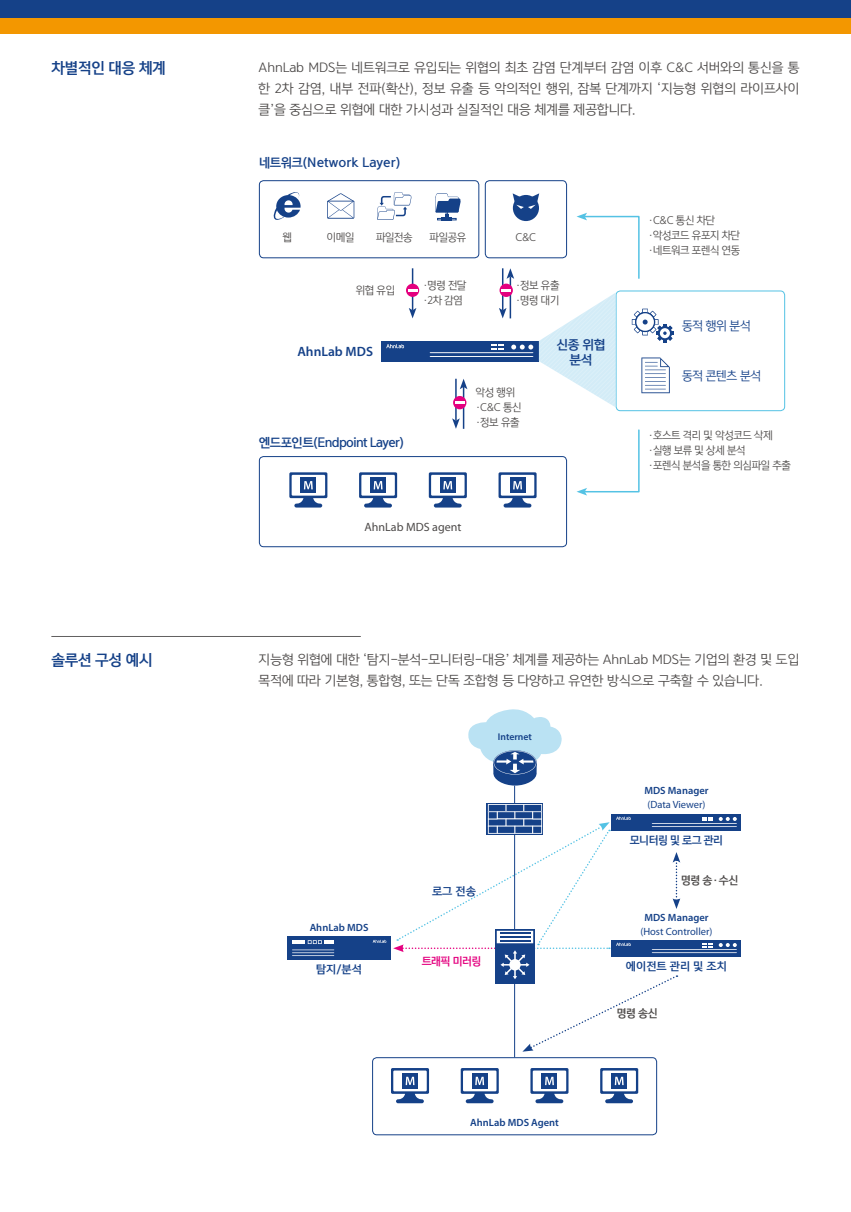
<style>
.page{position:relative;width:851px;height:1212px;background:#fff}
.page>*{position:absolute;margin:0;border:0;box-sizing:border-box;transform-origin:0 0}
.t1{font:14.25px "Yoon Gothic Pro 770";letter-spacing:-.025em;color:#154188}
.t2{font:600 13.5px "Myriad Pro";color:#154188}
.t3{font:12.75px/21px "Yoon Gothic Pro 740";color:#4c4948;text-align:justify}
.t4{font:12px/15px "Yoon Gothic Pro 770";letter-spacing:-.05em;color:#154188;text-align:center}
.t5{font:12px "Yoon Gothic Pro 770";color:#154188}
.t6{font:12px "Myriad Pro";color:#4c4948}
.t7{font:12px "Yoon Gothic Pro 740";letter-spacing:-.03em;color:#154188}
.t8{font:10.5px/15px "Yoon Gothic Pro 740";letter-spacing:-.03em;color:#4c4948}
.t9{font:600 10.5px "Myriad Pro";color:#154188}
.t10{font:10.5px "Myriad Pro";color:#154188}
.t11{font:10.5px "Yoon Gothic Pro 770";letter-spacing:-.01em;color:#154188}
.t12{font:10.5px "Yoon Gothic Pro 770";letter-spacing:-.05em;color:#4c4948}
.t13{font:10.5px "Yoon Gothic Pro 770";letter-spacing:-.05em;color:#e4007f}
.t14{font:600 9.75px "Myriad Pro";color:#154188}
.s1{font-size:7.5px}
</style>
<div class="page">
<div style="left:0;top:0;width:850px;height:23px;background:#154188"></div>
<div style="left:0;top:19px;width:850px;height:15px;background:#f39700"></div>
<div style="left:259px;top:180px;width:220px;height:78px;border:1px solid #154188;border-radius:4px"></div>
<div style="left:259px;top:456px;width:308px;height:91px;border:1px solid #154188;border-radius:4px"></div>
<div style="left:485px;top:180px;width:82px;height:78px;border:1px solid #154188;border-radius:4px"></div>
<svg style="left:576px;top:213px;width:64px;height:66px"></svg>
<svg style="left:576px;top:429px;width:64px;height:66px"></svg>
<div style="left:381px;top:341px;width:157px;height:20px;background:#154188"></div>
<svg style="left:491px;top:345px;width:12px;height:5px"></svg>
<hr style="left:429px;top:352px;width:104px;height:1px;background:#fff">
<hr style="left:429px;top:356px;width:104px;height:1px;background:#fff">
<svg style="left:386px;top:344px;width:18px;height:4px"></svg>
<svg style="left:511px;top:345px;width:22px;height:4px"></svg>
<hr style="left:412px;top:268px;width:1px;height:42px;background:#154188">
<svg style="left:408px;top:308px;width:8px;height:10px"></svg>
<hr style="left:502px;top:268px;width:1px;height:42px;background:#154188">
<svg style="left:499px;top:308px;width:7px;height:10px"></svg>
<hr style="left:509px;top:276px;width:2px;height:42px;background:#154188">
<svg style="left:506px;top:268px;width:8px;height:11px"></svg>
<hr style="left:455px;top:379px;width:1px;height:42px;background:#154188">
<svg style="left:452px;top:418px;width:7px;height:11px"></svg>
<hr style="left:463px;top:387px;width:1px;height:42px;background:#154188">
<svg style="left:460px;top:379px;width:7px;height:10px"></svg>
<svg style="left:273px;top:192px;width:27px;height:28px"></svg>
<svg style="left:377px;top:192px;width:34px;height:28px"></svg>
<div style="left:513px;top:195px;width:26px;height:26px;background:#154188;border-radius:50%"></div>
<svg style="left:512px;top:193px;width:27px;height:16px"></svg>
<svg style="left:327px;top:193px;width:27px;height:26px"></svg>
<svg style="left:435px;top:193px;width:25px;height:28px"></svg>
<hr style="left:51px;top:636px;width:310px;height:1px;background:#626060">
<div style="left:615px;top:291px;width:169px;height:120px;border:1px solid #54c2e4;border-radius:4px"></div>
<svg style="left:641px;top:357px;width:28px;height:36px"></svg>
<svg style="left:631px;top:309px;width:42px;height:33px"></svg>
<svg style="left:406px;top:284px;width:13px;height:13px"></svg>
<svg style="left:408px;top:289px;width:9px;height:2px"></svg>
<svg style="left:499px;top:284px;width:14px;height:13px"></svg>
<svg style="left:501px;top:289px;width:10px;height:2px"></svg>
<div style="left:453px;top:396px;width:13px;height:13px;background:#e4007f;border-radius:50%"></div>
<svg style="left:455px;top:401px;width:9px;height:3px"></svg>
<svg style="left:289px;top:472px;width:38px;height:26px"></svg>
<div style="left:291px;top:475px;width:34px;height:21px;background:#fff"></div>
<svg style="left:359px;top:472px;width:38px;height:26px"></svg>
<div style="left:361px;top:475px;width:34px;height:21px;background:#fff"></div>
<svg style="left:429px;top:472px;width:38px;height:26px"></svg>
<div style="left:431px;top:475px;width:33px;height:21px;background:#fff"></div>
<svg style="left:498px;top:472px;width:38px;height:26px"></svg>
<div style="left:500px;top:475px;width:34px;height:21px;background:#fff"></div>
<svg style="left:539px;top:293px;width:76px;height:114px"></svg>
<div style="left:300px;top:477px;width:16px;height:16px;background:#154188"></div>
<svg style="left:294px;top:481px;width:28px;height:26px"></svg>
<div style="left:370px;top:477px;width:16px;height:16px;background:#154188"></div>
<svg style="left:364px;top:481px;width:28px;height:26px"></svg>
<div style="left:440px;top:477px;width:15px;height:16px;background:#154188"></div>
<svg style="left:434px;top:481px;width:27px;height:26px"></svg>
<div style="left:509px;top:477px;width:16px;height:16px;background:#154188"></div>
<svg style="left:503px;top:481px;width:28px;height:26px"></svg>
<hr style="left:514px;top:785px;width:1px;height:272px;background:#154188">
<div style="left:487px;top:803px;width:56px;height:32px;background:#154188"></div>
<div style="left:372px;top:1057px;width:285px;height:78px;border:1px solid #154188;border-radius:4px"></div>
<svg style="left:468px;top:709px;width:93px;height:76px"></svg>
<div style="left:611px;top:940px;width:130px;height:16px;background:#154188"></div>
<svg style="left:702px;top:943px;width:10px;height:4px"></svg>
<hr style="left:651px;top:949px;width:85px;height:1px;background:#fff">
<hr style="left:651px;top:952px;width:85px;height:1px;background:#fff">
<svg style="left:718px;top:943px;width:18px;height:4px"></svg>
<div style="left:287px;top:937px;width:103px;height:23px;background:#154188"></div>
<svg style="left:292px;top:940px;width:42px;height:16px"></svg>
<svg style="left:372px;top:940px;width:14px;height:3px"></svg>
<div style="left:611px;top:814px;width:130px;height:16px;background:#154188"></div>
<svg style="left:702px;top:817px;width:10px;height:4px"></svg>
<hr style="left:651px;top:823px;width:85px;height:1px;background:#fff">
<hr style="left:651px;top:826px;width:85px;height:1px;background:#fff">
<svg style="left:718px;top:817px;width:18px;height:4px"></svg>
<div style="left:391px;top:1068px;width:38px;height:26px;background:linear-gradient(to bottom,#154188,#154188);border-radius:2px"></div>
<div style="left:393px;top:1070px;width:33px;height:21px;background:#fff"></div>
<svg style="left:460px;top:1068px;width:38px;height:26px"></svg>
<div style="left:463px;top:1070px;width:33px;height:21px;background:#fff"></div>
<svg style="left:530px;top:1068px;width:38px;height:26px"></svg>
<div style="left:532px;top:1070px;width:34px;height:21px;background:#fff"></div>
<div style="left:600px;top:1068px;width:38px;height:26px;background:linear-gradient(to bottom,#154188,#154188);border-radius:2px"></div>
<div style="left:602px;top:1070px;width:33px;height:21px;background:#fff"></div>
<svg style="left:393px;top:804px;width:287px;height:248px"></svg>
<div style="left:402px;top:1073px;width:16px;height:15px;background:#154188"></div>
<svg style="left:396px;top:1077px;width:28px;height:26px"></svg>
<div style="left:472px;top:1073px;width:15px;height:15px;background:#154188"></div>
<svg style="left:465px;top:1077px;width:28px;height:26px"></svg>
<div style="left:541px;top:1073px;width:16px;height:15px;background:#154188"></div>
<svg style="left:535px;top:1077px;width:28px;height:26px"></svg>
<div style="left:611px;top:1073px;width:15px;height:15px;background:#154188"></div>
<svg style="left:605px;top:1077px;width:28px;height:26px"></svg>
<p class="t1" style="left:51px;top:58px;width:116px">차별적인 대응 체계</p>
<p class="t1" style="left:51px;top:649px;width:103px">솔루션 구성 예시</p>
<p class="t3" style="left:258px;top:56px;width:542px">AhnLab MDS는 네트워크로 유입되는 위협의 최초 감염 단계부터 감염 이후 C&amp;C 서버와의 통신을 통 한 2차 감염, 내부 전파(확산), 정보 유출 등 악의적인 행위, 잠복 단계까지 ‘지능형 위협의 라이프사이 클’을 중심으로 위협에 대한 가시성과 실질적인 대응 체계를 제공합니다.</p>
<p class="t5" style="left:259px;top:154px;width:143px">네트워크(Network Layer)</p>
<p class="t8" style="left:282px;top:230px;width:11px">웹</p>
<p class="t8" style="left:327px;top:230px;width:29px">이메일</p>
<p class="t8" style="left:376px;top:230px;width:38px">파일전송</p>
<p class="t8" style="left:429px;top:230px;width:38px">파일공유</p>
<p class="t8" style="left:515px;top:230px;width:22px">C&amp;C</p>
<p class="t8" style="left:356px;top:283px;width:41px">위협 유입</p>
<p class="t8" style="left:423px;top:277px;width:45px">·명령 전달 ·2차 감염</p>
<p class="t8" style="left:515px;top:277px;width:45px">·정보 유출 ·명령 대기</p>
<p class="t2" style="left:297px;top:342px;width:77px">AhnLab MDS</p>
<p class="t4" style="left:259px;top:435px;width:147px">엔드포인트(Endpoint Layer)</p>
<p class="t8" style="left:475px;top:385px;width:47px">악성 행위 ·C&amp;C 통신 ·정보 유출</p>
<p class="t6" style="left:364px;top:519px;width:98px">AhnLab MDS agent</p>
<p class="t4" style="left:556px;top:337px;width:51px">신종 위협 분석</p>
<p class="t8" style="left:648px;top:213px;width:93px">·C&amp;C 통신 차단 ·악성코드 유포지 차단 ·네트워크 포렌식 연동</p>
<p class="t7" style="left:682px;top:318px;width:70px">동적 행위 분석</p>
<p class="t7" style="left:682px;top:368px;width:80px">동적 콘텐츠 분석</p>
<p class="t8" style="left:648px;top:428px;width:144px">·호스트 격리 및 악성코드 삭제 ·실행 보류 및 상세 분석<br>·포렌식 분석을 통한 의심파일 추출</p>
<p class="t3" style="left:258px;top:648px;width:542px">지능형 위협에 대한 ‘탐지-분석-모니터링-대응’ 체계를 제공하는 AhnLab MDS는 기업의 환경 및 도입 목적에 따라 기본형, 통합형, 또는 단독 조합형 등 다양하고 유연한 방식으로 구축할 수 있습니다.</p>
<p class="t14" style="left:498px;top:730px;width:36px">Internet</p>
<p class="t9" style="left:309px;top:920px;width:60px">AhnLab MDS</p>
<p class="t11" style="left:316px;top:961px;width:47px">탐지/분석</p>
<p class="t11" style="left:432px;top:884px;width:45px">로그 전송</p>
<p class="t13" style="left:421px;top:954px;width:61px">트래픽 미러링</p>
<p class="t9" style="left:470px;top:1116px;width:90px">AhnLab MDS Agent</p>
<p class="t9" style="left:644px;top:784px;width:66px">MDS Manager</p>
<p class="t10" style="left:647px;top:798px;width:60px">(Data Viewer)</p>
<p class="t11" style="left:629px;top:832px;width:95px">모니터링 및 로그 관리</p>
<p class="t12" style="left:681px;top:873px;width:59px">명령 송<span class="s1">•</span>수신</p>
<p class="t9" style="left:644px;top:911px;width:66px">MDS Manager</p>
<p class="t10" style="left:640px;top:925px;width:74px">(Host Controller)</p>
<p class="t11" style="left:626px;top:958px;width:102px">에이전트 관리 및 조치</p>
<p class="t12" style="left:616px;top:1006px;width:42px">명령 송신</p>
</div>
